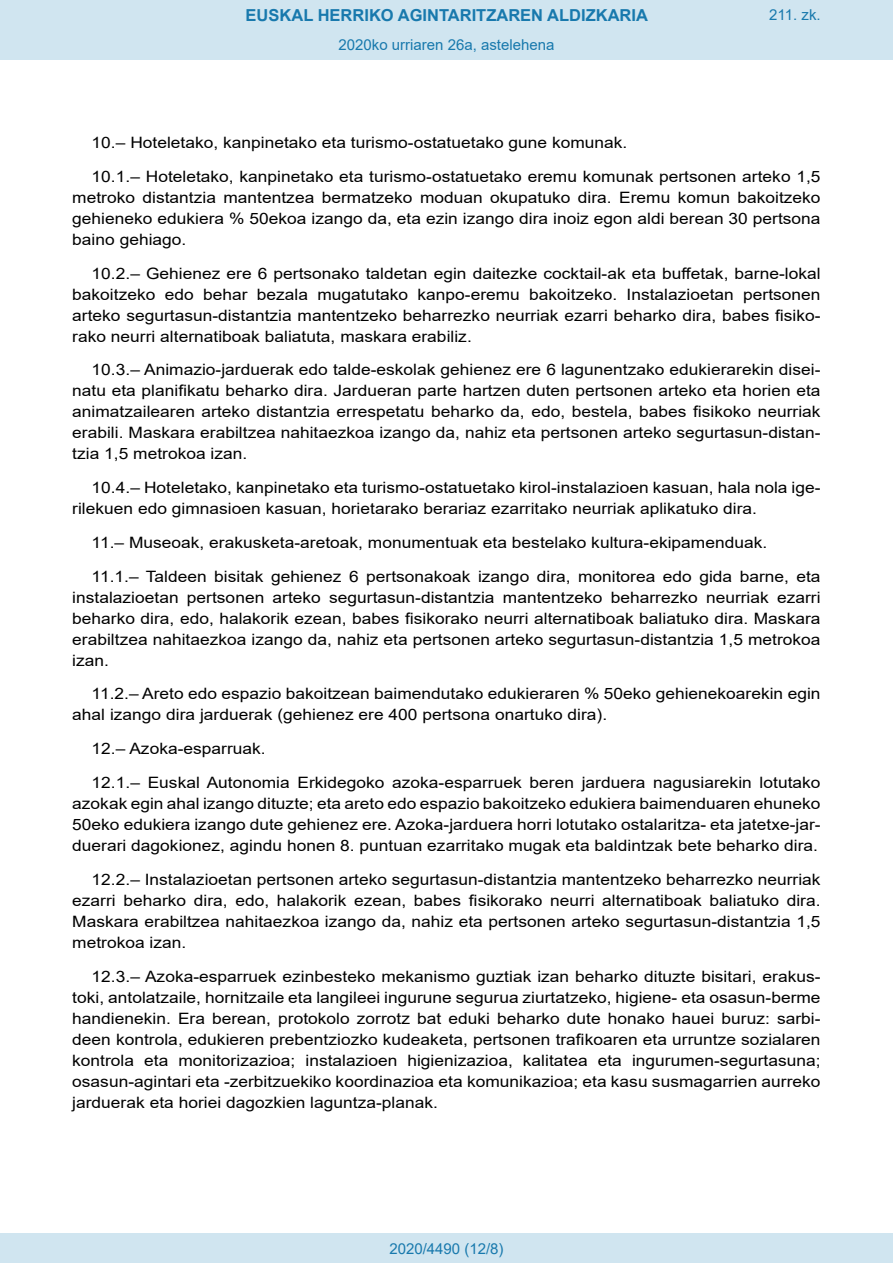
<style>
.page{position:relative;width:893px;height:1263px;background:#fff}
.page>*{position:absolute;margin:0;border:0;box-sizing:border-box;transform-origin:0 0}
.t1{font:700 16.5px "Arial";color:#1879ad}
.BOPVDetalle{font:15.6px/21px "Arial";color:#000;text-align:justify;scale:1.11 1}
.Paginacion_Centro{font:15px "Arial";color:#1879ad}
</style>
<div class="page">
<div style="left:0;top:0;width:893px;height:60px;background:#d0e5f0"></div>
<div style="left:0;top:1233px;width:893px;height:30px;background:#d0e5f0"></div>
<p class="t1" style="left:246px;top:3px;width:404px">EUSKAL HERRIKO AGINTARITZAREN ALDIZKARIA</p>
<p class="Paginacion_Centro" style="left:338px;top:35px;width:217px">2020ko urriaren 26a, astelehena</p>
<p class="Paginacion_Centro" style="left:769px;top:5px;width:53px">211. zk.</p>
<p class="BOPVDetalle" style="left:92px;top:132px;width:484px">10.– Hoteletako, kanpinetako eta turismo-ostatuetako gune komunak.</p>
<p class="BOPVDetalle" style="left:72px;top:166px;width:676px;text-indent:19px">10.1.– Hoteletako, kanpinetako eta turismo-ostatuetako eremu komunak pertsonen arteko 1,5 metroko distantzia mantentzea bermatzeko moduan okupatuko dira. Eremu komun bakoitzeko gehieneko edukiera % 50ekoa izango da, eta ezin izango dira inoiz egon aldi berean 30 pertsona baino gehiago.</p>
<p class="BOPVDetalle" style="left:72px;top:263px;width:676px;text-indent:19px">10.2.– Gehienez ere 6 pertsonako taldetan egin daitezke cocktail-ak eta buffetak, barne-lokal bakoitzeko edo behar bezala mugatutako kanpo-eremu bakoitzeko. Instalazioetan pertsonen arteko segurtasun-distantzia mantentzeko beharrezko neurriak ezarri beharko dira, babes fisiko&shy;rako neurri alternatiboak baliatuta, maskara erabiliz.</p>
<p class="BOPVDetalle" style="left:72px;top:359px;width:676px;text-indent:19px">10.3.– Animazio-jarduerak edo talde-eskolak gehienez ere 6 lagunentzako edukierarekin disei&shy;natu eta planifikatu beharko dira. Jardueran parte hartzen duten pertsonen arteko eta horien eta animatzailearen arteko distantzia errespetatu beharko da, edo, bestela, babes fisikoko neurriak erabili. Maskara erabiltzea nahitaezkoa izango da, nahiz eta pertsonen arteko segurtasun-distan&shy;tzia 1,5 metrokoa izan.</p>
<p class="BOPVDetalle" style="left:72px;top:477px;width:676px;text-indent:19px">10.4.– Hoteletako, kanpinetako eta turismo-ostatuetako kirol-instalazioen kasuan, hala nola ige&shy;rilekuen edo gimnasioen kasuan, horietarako berariaz ezarritako neurriak aplikatuko dira.</p>
<p class="BOPVDetalle" style="left:92px;top:532px;width:610px">11.– Museoak, erakusketa-aretoak, monumentuak eta bestelako kultura-ekipamenduak.</p>
<p class="BOPVDetalle" style="left:72px;top:566px;width:676px;text-indent:19px">11.1.– Taldeen bisitak gehienez 6 pertsonakoak izango dira, monitorea edo gida barne, eta instalazioetan pertsonen arteko segurtasun-distantzia mantentzeko beharrezko neurriak ezarri beharko dira, edo, halakorik ezean, babes fisikorako neurri alternatiboak baliatuko dira. Maskara erabiltzea nahitaezkoa izango da, nahiz eta pertsonen arteko segurtasun-distantzia 1,5 metrokoa izan.</p>
<p class="BOPVDetalle" style="left:72px;top:683px;width:676px;text-indent:19px">11.2.– Areto edo espazio bakoitzean baimendutako edukieraren % 50eko gehienekoarekin egin ahal izango dira jarduerak (gehienez ere 400 pertsona onartuko dira).</p>
<p class="BOPVDetalle" style="left:92px;top:738px;width:158px">12.– Azoka-esparruak.</p>
<p class="BOPVDetalle" style="left:72px;top:772px;width:676px;text-indent:19px">12.1.– Euskal Autonomia Erkidegoko azoka-esparruek beren jarduera nagusiarekin lotutako azokak egin ahal izango dituzte; eta areto edo espazio bakoitzeko edukiera baimenduaren ehuneko 50eko edukiera izango dute gehienez ere. Azoka-jarduera horri lotutako ostalaritza- eta jatetxe-jar&shy;duerari dagokionez, agindu honen 8. puntuan ezarritako mugak eta baldintzak bete beharko dira.</p>
<p class="BOPVDetalle" style="left:72px;top:869px;width:676px;text-indent:19px">12.2.– Instalazioetan pertsonen arteko segurtasun-distantzia mantentzeko beharrezko neurriak ezarri beharko dira, edo, halakorik ezean, babes fisikorako neurri alternatiboak baliatuko dira.<br>Maskara erabiltzea nahitaezkoa izango da, nahiz eta pertsonen arteko segurtasun-distantzia 1,5 metrokoa izan.</p>
<p class="BOPVDetalle" style="left:72px;top:965px;width:676px;text-indent:19px">12.3.– Azoka-esparruek ezinbesteko mekanismo guztiak izan beharko dituzte bisitari, erakus&shy;toki, antolatzaile, hornitzaile eta langileei ingurune segurua ziurtatzeko, higiene- eta osasun-berme handienekin. Era berean, protokolo zorrotz bat eduki beharko dute honako hauei buruz: sarbi&shy;deen kontrola, edukieren prebentziozko kudeaketa, pertsonen trafikoaren eta urruntze sozialaren kontrola eta monitorizazioa; instalazioen higienizazioa, kalitatea eta ingurumen-segurtasuna; osasun-agintari eta -zerbitzuekiko koordinazioa eta komunikazioa; eta kasu susmagarrien aurreko jarduerak eta horiei dagozkien laguntza-planak.</p>
<p class="Paginacion_Centro" style="left:389px;top:1238px;width:116px">2020/4490 (12/8)</p>
</div>
